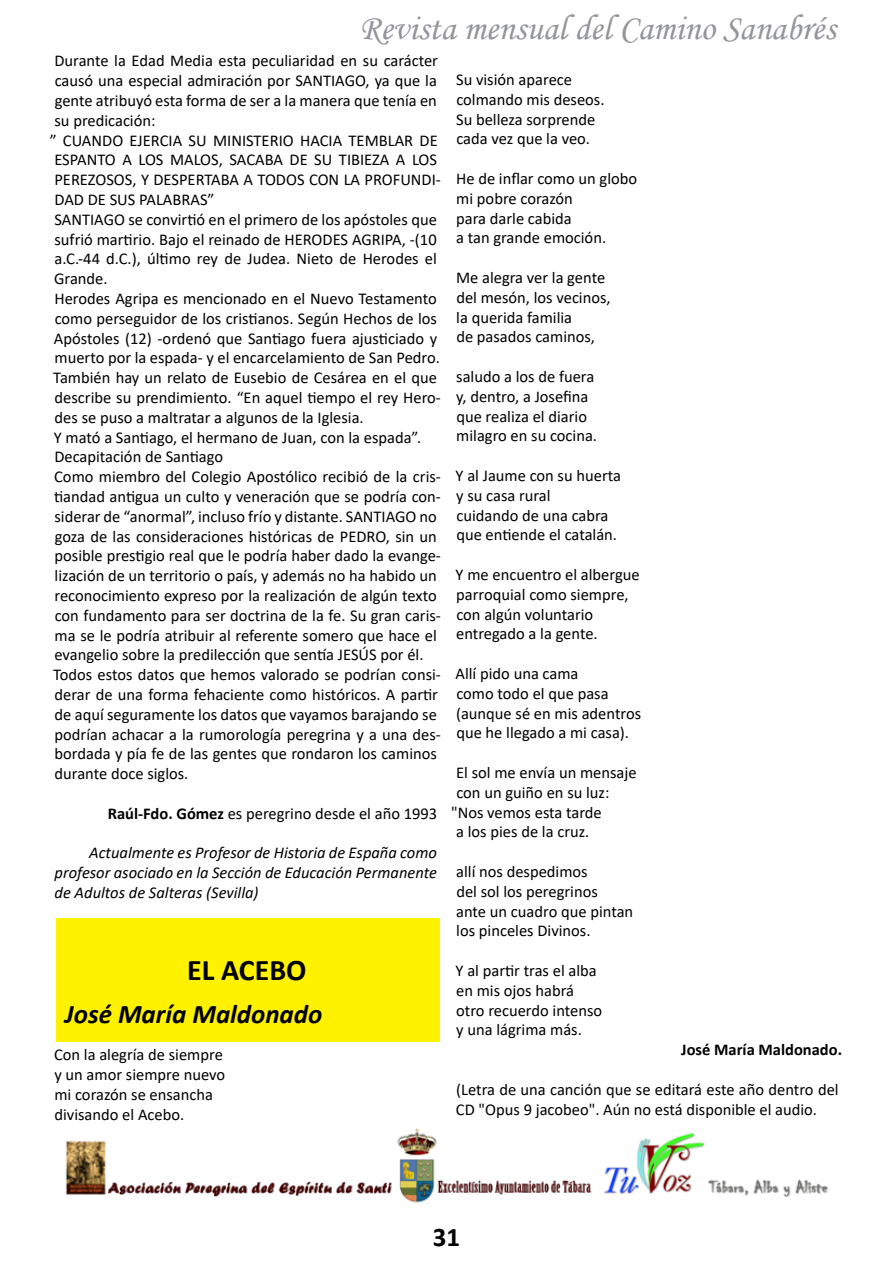
<style>
.page{position:relative;width:893px;height:1263px;background:#fff}
.page>*{position:absolute;margin:0;border:0;box-sizing:border-box;transform-origin:0 0}
.t1{font:36px "Monotype Corsiva";color:#939598}
.t2{font:700 30px "Calibri";color:#000}
.t3{font:italic 700 27px "Calibri";color:#000}
.t4{font:700 27px "Calibri";color:#000}
.t5{font:16.5px/19.8px "Calibri";color:#000}
.t6{font:italic 16.5px/19.8px "Calibri";color:#000;text-align:justify}
.t7{font:700 16.5px "Calibri";color:#000}
.s1{font-weight:700}
</style>
<div class="page">
<img style="left:65px;top:1128px;width:764px;height:75px">
<div style="left:56px;top:918px;width:383px;height:123px;background:#fff200"></div>
<h1 class="t1" style="left:359px;top:7px;width:478px">Revista mensual del Camino Sanabrés</h1>
<p class="t5" style="left:54px;top:51px;width:385px">Durante la Edad Media esta peculiaridad en su carácter</p>
<p class="t5" style="left:55px;top:70px;width:384px">causó una especial admiración por SANTIAGO, ya que la</p>
<p class="t5" style="left:55px;top:90px;width:384px">gente atribuyó esta forma de ser a la manera que tenía en</p>
<p class="t5" style="left:55px;top:110px;width:103px">su predicación:</p>
<p class="t5" style="left:50px;top:130px;width:389px">” CUANDO EJERCIA SU MINISTERIO HACIA TEMBLAR DE</p>
<p class="t5" style="left:54px;top:150px;width:384px">ESPANTO A LOS MALOS, SACABA DE SU TIBIEZA A LOS</p>
<p class="t5" style="left:54px;top:169px;width:388px">PEREZOSOS, Y DESPERTABA A TODOS CON LA PROFUNDI-</p>
<p class="t5" style="left:54px;top:189px;width:161px">DAD DE SUS PALABRAS”</p>
<p class="t5" style="left:54px;top:209px;width:384px">SANTIAGO se convirtió en el primero de los apóstoles que</p>
<p class="t5" style="left:55px;top:229px;width:384px">sufrió martirio. Bajo el reinado de HERODES AGRIPA, -(10</p>
<p class="t5" style="left:54px;top:249px;width:384px">a.C.-44 d.C.), último rey de Judea. Nieto de Herodes el</p>
<p class="t5" style="left:54px;top:268px;width:55px">Grande.</p>
<p class="t5" style="left:54px;top:288px;width:384px">Herodes Agripa es mencionado en el Nuevo Testamento</p>
<p class="t5" style="left:55px;top:308px;width:384px">como perseguidor de los cristianos. Según Hechos de los</p>
<p class="t5" style="left:54px;top:328px;width:385px">Apóstoles (12) -ordenó que Santiago fuera ajusticiado y</p>
<p class="t5" style="left:55px;top:348px;width:387px">muerto por la espada- y el encarcelamiento de San Pedro.</p>
<p class="t5" style="left:53px;top:367px;width:385px">También hay un relato de Eusebio de Cesárea en el que</p>
<p class="t5" style="left:55px;top:387px;width:388px">describe su prendimiento. “En aquel tiempo el rey Hero-</p>
<p class="t5" style="left:55px;top:407px;width:311px">des se puso a maltratar a algunos de la Iglesia.</p>
<p class="t5" style="left:54px;top:427px;width:369px">Y mató a Santiago, el hermano de Juan, con la espada”.</p>
<p class="t5" style="left:54px;top:447px;width:170px">Decapitación de Santiago</p>
<p class="t5" style="left:54px;top:466px;width:388px">Como miembro del Colegio Apostólico recibió de la cris-</p>
<p class="t5" style="left:54px;top:486px;width:388px">tiandad antigua un culto y veneración que se podría con-</p>
<p class="t5" style="left:55px;top:506px;width:384px">siderar de “anormal”, incluso frío y distante. SANTIAGO no</p>
<p class="t5" style="left:55px;top:526px;width:384px">goza de las consideraciones históricas de PEDRO, sin un</p>
<p class="t5" style="left:55px;top:546px;width:388px">posible prestigio real que le podría haber dado la evange-</p>
<p class="t5" style="left:55px;top:565px;width:384px">lización de un territorio o país, y además no ha habido un</p>
<p class="t5" style="left:55px;top:585px;width:384px">reconocimiento expreso por la realización de algún texto</p>
<p class="t5" style="left:55px;top:605px;width:388px">con fundamento para ser doctrina de la fe. Su gran caris-</p>
<p class="t5" style="left:55px;top:625px;width:384px">ma se le podría atribuir al referente somero que hace el</p>
<p class="t5" style="left:54px;top:645px;width:371px">evangelio sobre la predilección que sentía JESÚS por él.</p>
<p class="t5" style="left:53px;top:664px;width:389px">Todos estos datos que hemos valorado se podrían consi-</p>
<p class="t5" style="left:55px;top:684px;width:385px">derar de una forma fehaciente como históricos. A partir</p>
<p class="t5" style="left:55px;top:704px;width:384px">de aquí seguramente los datos que vayamos barajando se</p>
<p class="t5" style="left:55px;top:724px;width:388px">podrían achacar a la rumorología peregrina y a una des-</p>
<p class="t5" style="left:55px;top:744px;width:384px">bordada y pía fe de las gentes que rondaron los caminos</p>
<p class="t5" style="left:55px;top:763px;width:135px">durante doce siglos.</p>
<p class="t5" style="left:108px;top:803px;width:331px"><span class="s1">Raúl-Fdo. Gómez</span> es peregrino desde el año 1993</p>
<p class="t6" style="left:55px;top:842px;width:384px;text-indent:35px">Actualmente es Profesor de Historia de España como profesor asociado en la Sección de Educación Permanente de Adultos de Salteras (Sevilla)</p>
<p class="t5" style="left:456px;top:69px;width:150px">Su visión aparece colmando mis deseos.<br>Su belleza sorprende cada vez que la veo.</p>
<p class="t5" style="left:456px;top:168px;width:183px">He de inflar como un globo mi pobre corazón<br>para darle cabida<br>a tan grande emoción.</p>
<p class="t5" style="left:456px;top:267px;width:156px">Me alegra ver la gente del mesón, los vecinos, la querida familia<br>de pasados caminos,</p>
<p class="t5" style="left:456px;top:366px;width:142px">saludo a los de fuera y, dentro, a Josefina que realiza el diario milagro en su cocina.</p>
<p class="t5" style="left:456px;top:465px;width:167px">Y al Jaume con su huerta y su casa rural<br>cuidando de una cabra que entiende el catalán.</p>
<p class="t5" style="left:456px;top:564px;width:186px">Y me encuentro el albergue parroquial como siempre, con algún voluntario entregado a la gente.</p>
<p class="t5" style="left:456px;top:663px;width:187px">Allí pido una cama<br>como todo el que pasa (aunque sé en mis adentros que he llegado a mi casa).</p>
<p class="t5" style="left:456px;top:762px;width:182px">El sol me envía un mensaje</p>
<p class="t5" style="left:456px;top:782px;width:155px">con un guiño en su luz:</p>
<p class="t5" style="left:451px;top:802px;width:152px">"Nos vemos esta tarde</p>
<p class="t5" style="left:456px;top:822px;width:135px">a los pies de la cruz.</p>
<p class="t5" style="left:456px;top:861px;width:179px">allí nos despedimos<br>del sol los peregrinos<br>ante un cuadro que pintan los pinceles Divinos.</p>
<p class="t5" style="left:456px;top:960px;width:148px">Y al partir tras el alba en mis ojos habrá otro recuerdo intenso y una lágrima más.</p>
<h2 class="t2" style="left:187px;top:948px;width:121px">EL ACEBO</h2>
<h3 class="t3" style="left:65px;top:995px;width:259px">José María Maldonado</h3>
<p class="t5" style="left:54px;top:1044px;width:173px">Con la alegría de siempre y un amor siempre nuevo mi corazón se ensancha divisando el Acebo.</p>
<p class="t7" style="left:681px;top:1038px;width:162px">José María Maldonado.</p>
<p class="t5" style="left:456px;top:1079px;width:384px">(Letra de una canción que se editará este año dentro del<br>CD "Opus 9 jacobeo". Aún no está disponible el audio.</p>
<h3 class="t4" style="left:433px;top:1218px;width:29px">31</h3>
</div>
